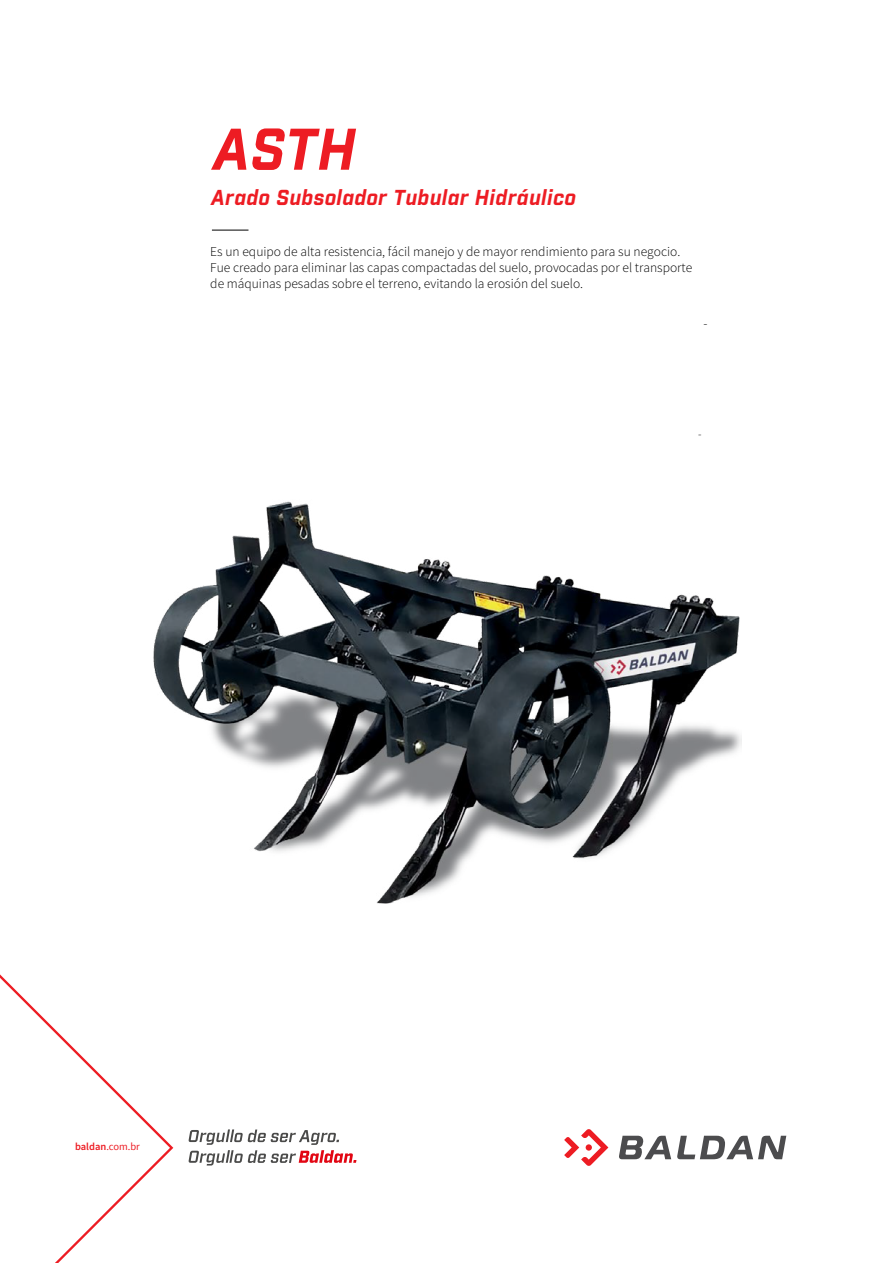
<style>
.page{position:relative;width:893px;height:1263px;background:#fff}
.page>*{position:absolute;margin:0;border:0;box-sizing:border-box;transform-origin:0 0}
.t1{font:italic 700 57px "Industry";color:#ed1c23}
.t2{font:italic 700 21px "Industry";letter-spacing:.02em;color:#ed1c23}
.t3{font:300 13.5px/16.2px "Source Sans Pro";color:#000}
.t4{font:italic 300 12px "Source Sans Pro";color:#000}
.t5{font:10.5px "Source Sans Pro";color:#ed1c23}
.s1{font-weight:600}
</style>
<div class="page">
<svg style="left:564px;top:1129px;width:44px;height:37px"></svg>
<svg style="left:619px;top:1136px;width:167px;height:23px"></svg>
<svg style="left:0;top:974px;width:174px;height:289px"></svg>
<hr style="left:212px;top:230px;width:36px;height:1px;background:#000">
<img style="left:153px;top:501px;width:588px;height:403px">
<svg style="left:188px;top:1129px;width:168px;height:36px"></svg>
<h1 class="t1" style="left:213px;top:115px;width:145px">ASTH</h1>
<h2 class="t2" style="left:211px;top:184px;width:366px">Arado Subsolador Tubular Hidráulico</h2>
<p class="t3" style="left:210px;top:243px;width:483px">Es un equipo de alta resistencia, fácil manejo y de mayor rendimiento para su negocio.<br>Fue creado para eliminar las capas compactadas del suelo, provocadas por el transporte de máquinas pesadas sobre el terreno, evitando la erosión del suelo.</p>
<p class="t3" style="left:704px;top:315px;width:6px">-</p>
<p class="t4" style="left:698px;top:427px;width:5px">-</p>
<p class="t5" style="left:75px;top:1140px;width:66px"><span class="s1">baldan</span>.com.br</p>
</div>
